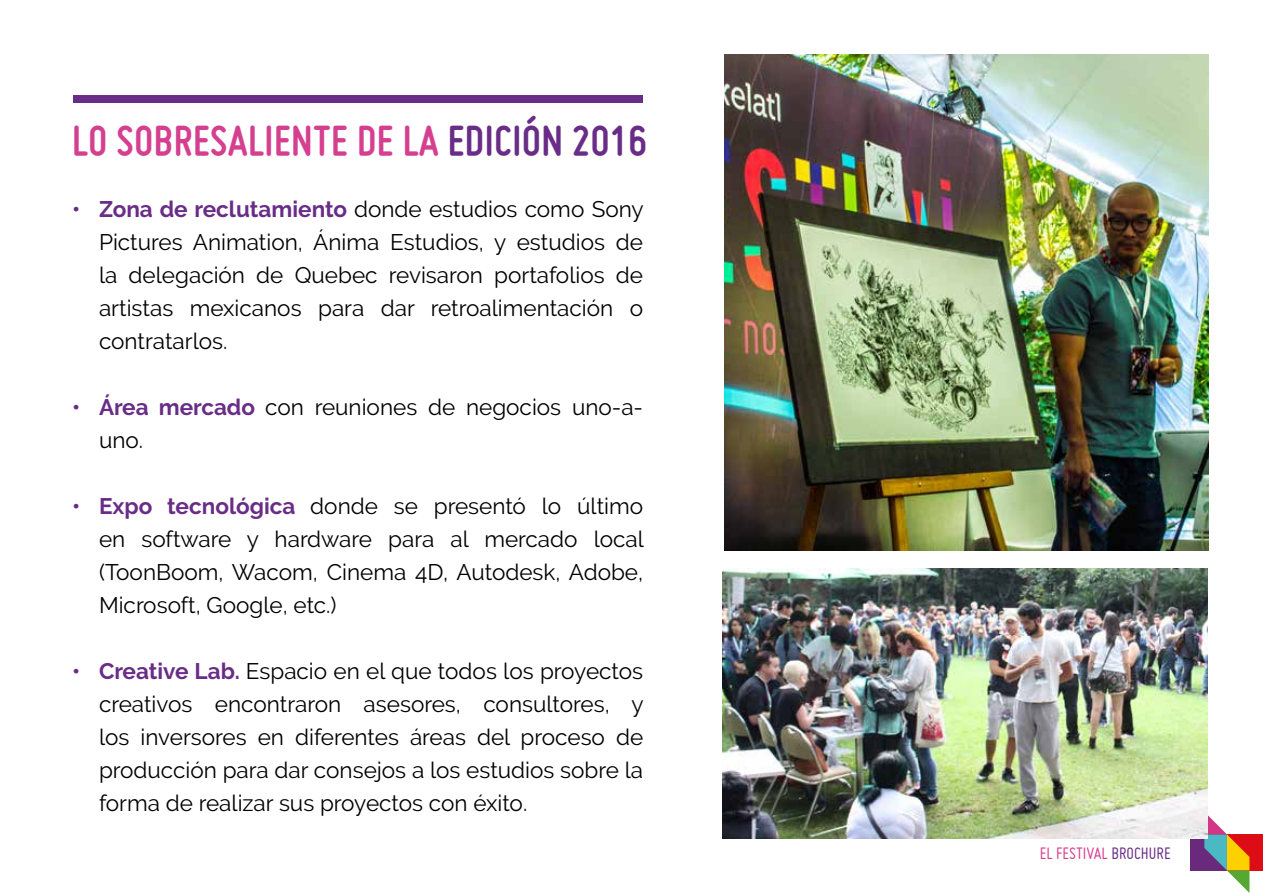
<style>
.page{position:relative;width:1263px;height:893px;background:#fff}
.page>*{position:absolute;margin:0;border:0;box-sizing:border-box;transform-origin:0 0}
.t1{font:700 45px "Miso";letter-spacing:.015em;color:#d53f8f}
.t2{font:22.5px/33px "Raleway";color:#000;text-align:justify}
.t3{font:18px "Miso";color:#d53f8f}
.s1{color:#692d87}
.s2{font-weight:700;color:#692d87}
</style>
<div class="page">
<div style="left:1191px;top:834px;width:36px;height:36px;background:#69297d"></div>
<div style="left:1227px;top:834px;width:36px;height:36px;background:#dc0d15"></div>
<svg style="left:1204px;top:812px;width:45px;height:81px"></svg>
<img style="left:724px;top:54px;width:485px;height:497px">
<img style="left:723px;top:569px;width:484px;height:270px">
<div style="left:73px;top:96px;width:570px;height:7px;background:#692d87"></div>
<h1 class="t1" style="left:72px;top:115px;width:576px">LO SOBRESALIENTE DE LA <span class="s1">EDICIÓN 2016</span></h1>
<p class="t2" style="left:99px;top:192px;width:546px;text-indent:-27px"><span class="s2">• Zona de reclutamiento</span> donde estudios como Sony Pictures Animation, Ánima Estudios, y estudios de la delegación de Quebec revisaron portafolios de artistas mexicanos para dar retroalimentación o contratarlos.</p>
<p class="t2" style="left:99px;top:390px;width:546px;text-indent:-27px"><span class="s2">• Área mercado</span> con reuniones de negocios uno-a&shy;uno.</p>
<p class="t2" style="left:99px;top:489px;width:546px;text-indent:-27px"><span class="s2">• Expo tecnológica</span> donde se presentó lo último en software y hardware para al mercado local (ToonBoom, Wacom, Cinema 4D, Autodesk, Adobe, Microsoft, Google, etc.)</p>
<p class="t2" style="left:99px;top:654px;width:546px;text-indent:-27px"><span class="s2">• Creative Lab.</span> Espacio en el que todos los proyectos creativos encontraron asesores, consultores, y los inversores en diferentes áreas del proceso de producción para dar consejos a los estudios sobre la forma de realizar sus proyectos con éxito.</p>
<p class="t3" style="left:1040px;top:844px;width:132px">EL FESTIVAL <span class="s1">BROCHURE</span></p>
</div>
